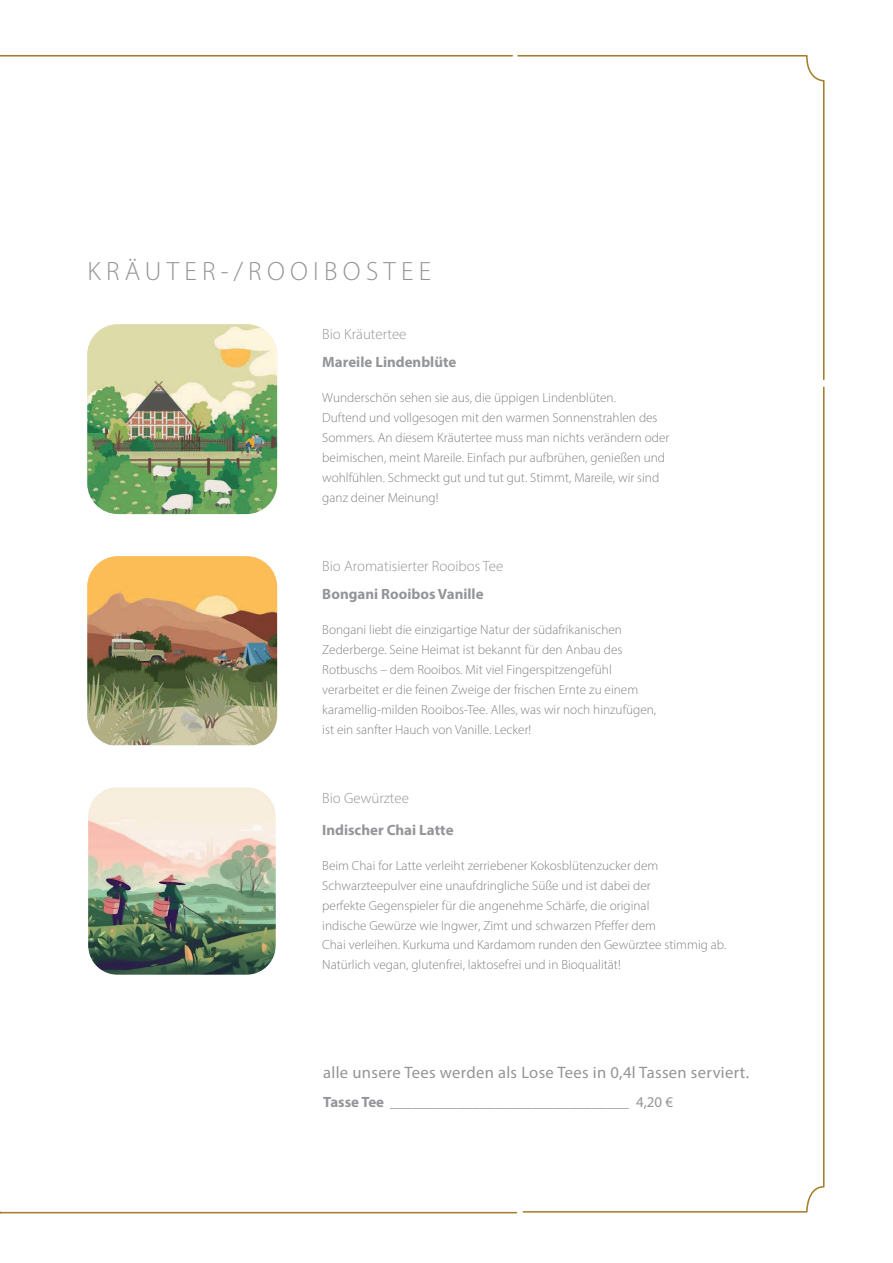
<style>
.page{position:relative;width:893px;height:1263px;background:#fff}
.page>*{position:absolute;margin:0;border:0;box-sizing:border-box;transform-origin:0 0}
.t1{font:300 26.55px "Myriad Pro";letter-spacing:.2em;color:#939598}
.t2{font:16.65px "Myriad Pro";letter-spacing:.02em;color:#939598}
.t3{font:700 14.85px "Myriad Pro";color:#939598}
.t4{font:300 14.85px "Myriad Pro";color:#939598}
.t5{font:14.85px "Myriad Pro";color:#939598}
.t6{font:300 13.2px/20px "Myriad Pro";color:#808285}
.s1{font-weight:700}
</style>
<div class="page">
<svg style="left:517px;top:55px;width:308px;height:325px"></svg>
<hr style="left:0;top:1212px;width:516px;height:1px;background:#a77e2d">
<svg style="left:522px;top:386px;width:303px;height:827px"></svg>
<hr style="left:0;top:55px;width:512px;height:2px;background:#a77e2d">
<img style="left:87px;top:324px;width:190px;height:190px">
<img style="left:87px;top:556px;width:190px;height:189px">
<img style="left:88px;top:787px;width:188px;height:188px">
<h1 class="t1" style="left:88px;top:255px;width:345px">KRÄUTER-/ROOIBOSTEE</h1>
<p class="t4" style="left:322px;top:325px;width:86px">Bio Kräutertee</p>
<p class="t3" style="left:322px;top:353px;width:136px">Mareile Lindenblüte</p>
<p class="t6" style="left:322px;top:388px;width:349px">Wunderschön sehen sie aus, die üppigen Lindenblüten.<br>Duftend und vollgesogen mit den warmen Sonnenstrahlen des Sommers. An diesem Kräutertee muss man nichts verändern oder beimischen, meint Mareile. Einfach pur aufbrühen, genießen und wohlfühlen. Schmeckt gut und tut gut. Stimmt, Mareile, wir sind ganz deiner Meinung!</p>
<p class="t4" style="left:322px;top:557px;width:183px">Bio Aromatisierter Rooibos Tee</p>
<p class="t3" style="left:322px;top:585px;width:163px">Bongani Rooibos Vanille</p>
<p class="t6" style="left:322px;top:620px;width:335px">Bongani liebt die einzigartige Natur der südafrikanischen Zederberge. Seine Heimat ist bekannt für den Anbau des Rotbuschs – dem Rooibos. Mit viel Fingerspitzengefühl verarbeitet er die feinen Zweige der frischen Ernte zu einem karamellig-milden Rooibos-Tee. Alles, was wir noch hinzufügen, ist ein sanfter Hauch von Vanille. Lecker!</p>
<p class="t4" style="left:322px;top:789px;width:88px">Bio Gewürztee</p>
<p class="t3" style="left:322px;top:820px;width:133px">Indischer Chai Latte</p>
<p class="t6" style="left:322px;top:855px;width:406px">Beim Chai for Latte verleiht zerriebener Kokosblütenzucker dem Schwarzteepulver eine unaufdringliche Süße und ist dabei der<br>perfekte Gegenspieler für die angenehme Schärfe, die original<br>indische Gewürze wie Ingwer, Zimt und schwarzen Pfeffer dem<br>Chai verleihen. Kurkuma und Kardamom runden den Gewürztee stimmig ab.<br>Natürlich vegan, glutenfrei, laktosefrei und in Bioqualität!</p>
<p class="t2" style="left:323px;top:1062px;width:427px">alle unsere Tees werden als Lose Tees in 0,4l Tassen serviert.</p>
<p class="t5" style="left:323px;top:1092px;width:351px"><span class="s1">Tasse Tee</span> ________________________________ 4,20 €</p>
</div>
